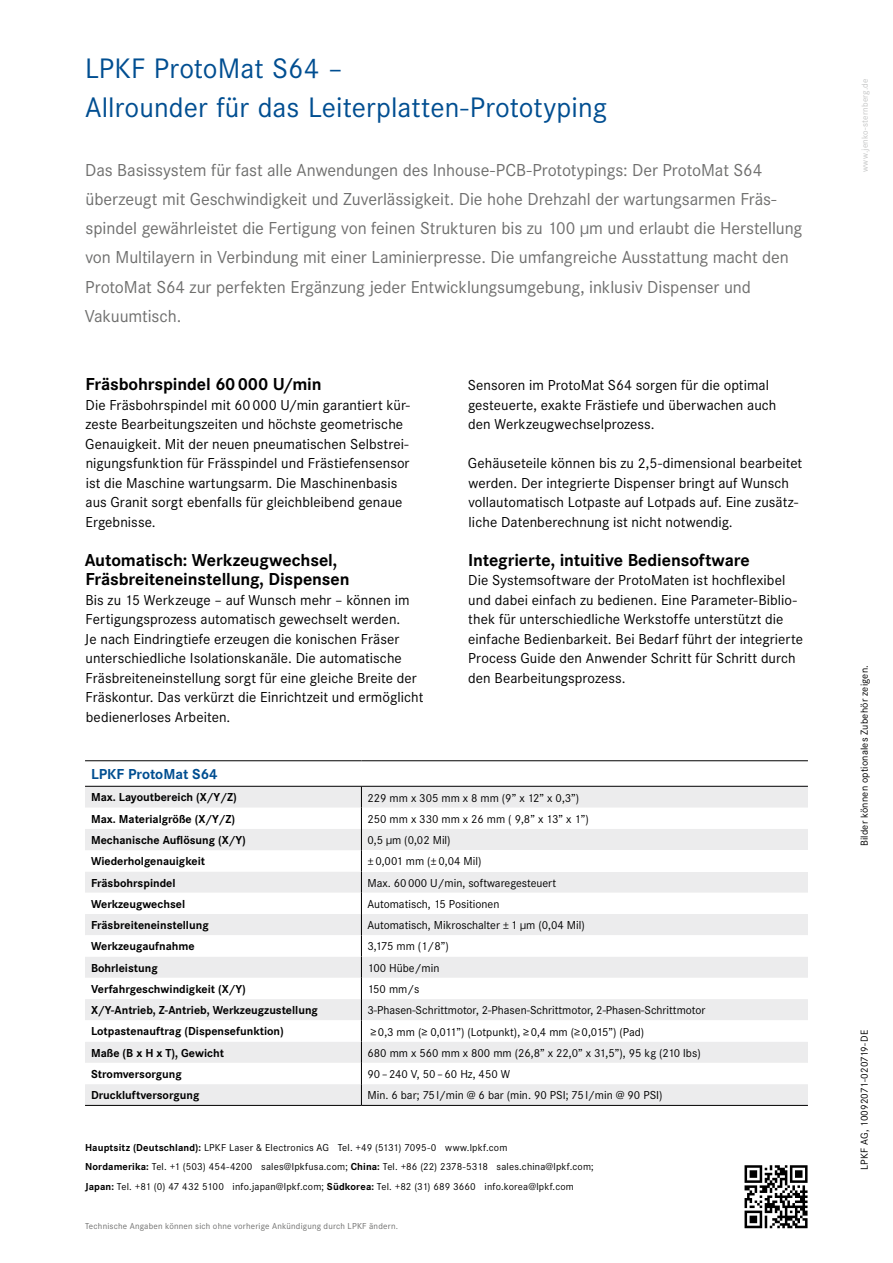
<style>
.page{position:relative;width:893px;height:1263px;background:#fff}
.page>*{position:absolute;margin:0;border:0;box-sizing:border-box;transform-origin:0 0}
.t1{font:29.25px/39px "Corporate S";letter-spacing:.005em;color:#004e91}
.t2{font:18px/29.2px "Corporate S";letter-spacing:-.005em;color:#6f6f6e}
.t3{font:700 18px/19.5px "Corporate S";letter-spacing:-.005em;color:#000}
.t4{font:15px/19.5px "Corporate S";letter-spacing:.005em;color:#000}
.t5{font:700 15px "Corporate S";color:#004e91}
.t6{font:12px "Corporate S";color:#000}
.t7{font:700 12px "Corporate S";color:#000}
.t8{font:10.5px/19.5px "Corporate S";letter-spacing:.015em;color:#000}
.t9{font:9px "Corporate S";letter-spacing:.025em;color:#6f6f6e}
.t10{font:9px "Corporate S";letter-spacing:.025em;color:#c5c6c6}
.s1{font-weight:700}
</style>
<div class="page">
<div style="left:742px;top:1163px;width:68px;height:68px;background:linear-gradient(to right,#fff,#fff)"></div>
<svg style="left:744px;top:1165px;width:63px;height:63px"></svg>
<svg style="left:85px;top:787px;width:723px;height:318px"></svg>
<hr style="left:85px;top:760px;width:276px;height:1px;background:#000">
<hr style="left:361px;top:760px;width:447px;height:1px;background:#000">
<hr style="left:85px;top:786px;width:276px;height:1px;background:#000">
<hr style="left:361px;top:786px;width:447px;height:1px;background:#000">
<hr style="left:85px;top:1105px;width:276px;height:1px;background:#000">
<hr style="left:361px;top:1105px;width:447px;height:1px;background:#000">
<h1 class="t1" style="left:85px;top:49px;width:523px">LPKF ProtoMat S64 –<br>Allrounder für das Leiterplatten-Prototyping</h1>
<p class="t2" style="left:85px;top:155px;width:719px">Das Basissystem für fast alle Anwendungen des Inhouse-PCB-Prototypings: Der ProtoMat S64 überzeugt mit Geschwindigkeit und Zuverlässigkeit. Die hohe Drehzahl der wartungsarmen Fräs&shy;spindel gewährleistet die Fertigung von feinen Strukturen bis zu 100 μm und erlaubt die Herstellung von Multilayern in Verbindung mit einer Laminierpresse. Die umfangreiche Ausstattung macht den ProtoMat S64 zur perfekten Ergänzung jeder Entwicklungsumgebung, inklusiv Dispenser und Vakuumtisch.</p>
<p class="t3" style="left:85px;top:375px;width:238px">Fräsbohrspindel 60000 U/min</p>
<p class="t4" style="left:85px;top:395px;width:326px">Die Fräsbohrspindel mit 60000 U/min garantiert kür&shy;zeste Bearbeitungszeiten und höchste geometrische Genauigkeit. Mit der neuen pneumatischen Selbstrei&shy;nigungsfunktion für Frässpindel und Frästiefensensor ist die Maschine wartungsarm. Die Maschinenbasis aus Granit sorgt ebenfalls für gleichbleibend genaue Ergebnisse.</p>
<p class="t3" style="left:85px;top:550px;width:266px">Automatisch: Werkzeugwechsel,<br>Fräsbreiteneinstellung, Dispensen</p>
<p class="t4" style="left:85px;top:590px;width:340px">Bis zu 15 Werkzeuge – auf Wunsch mehr – können im Fertigungsprozess automatisch gewechselt werden.<br>Je nach Eindringtiefe erzeugen die konischen Fräser unterschiedliche Isolationskanäle. Die automatische Fräsbreiteneinstellung sorgt für eine gleiche Breite der Fräskontur. Das verkürzt die Einrichtzeit und ermöglicht bedienerloses Arbeiten.</p>
<p class="t4" style="left:468px;top:375px;width:310px">Sensoren im ProtoMat S64 sorgen für die optimal gesteuerte, exakte Frästiefe und überwachen auch den Werkzeugwechselprozess.</p>
<p class="t4" style="left:468px;top:453px;width:336px">Gehäuseteile können bis zu 2,5-dimensional bearbeitet werden. Der integrierte Dispenser bringt auf Wunsch vollautomatisch Lotpaste auf Lotpads auf. Eine zusätz&shy;liche Datenberechnung ist nicht notwendig.</p>
<p class="t3" style="left:468px;top:550px;width:283px">Integrierte, intuitive Bediensoftware</p>
<p class="t4" style="left:468px;top:570px;width:336px">Die Systemsoftware der ProtoMaten ist hochflexibel und dabei einfach zu bedienen. Eine Parameter-Biblio&shy;thek für unterschiedliche Werkstoffe unterstützt die einfache Bedienbarkeit. Bei Bedarf führt der integrierte Process Guide den Anwender Schritt für Schritt durch den Bearbeitungsprozess.</p>
<p class="t5" style="left:91px;top:765px;width:128px">LPKF ProtoMat S64</p>
<p class="t7" style="left:91px;top:790px;width:147px">Max. Layoutbereich (X/Y/Z)</p>
<p class="t6" style="left:367px;top:791px;width:213px">229 mm x 305 mm x 8 mm (9” x 12” x 0,3”)</p>
<p class="t7" style="left:91px;top:812px;width:146px">Max. Materialgröße (X/Y/Z)</p>
<p class="t6" style="left:367px;top:812px;width:223px">250 mm x 330 mm x 26 mm ( 9,8” x 13” x 1”)</p>
<p class="t7" style="left:91px;top:833px;width:156px">Mechanische Auflösung (X/Y)</p>
<p class="t6" style="left:367px;top:833px;width:85px">0,5 μm (0,02 Mil)</p>
<p class="t7" style="left:91px;top:854px;width:116px">Wiederholgenauigkeit</p>
<p class="t6" style="left:367px;top:854px;width:116px">±0,001 mm (±0,04 Mil)</p>
<p class="t7" style="left:91px;top:876px;width:86px">Fräsbohrspindel</p>
<p class="t6" style="left:367px;top:876px;width:190px">Max. 60000 U/min, softwaregesteuert</p>
<p class="t7" style="left:91px;top:897px;width:96px">Werkzeugwechsel</p>
<p class="t6" style="left:367px;top:897px;width:133px">Automatisch, 15 Positionen</p>
<p class="t7" style="left:91px;top:918px;width:119px">Fräsbreiteneinstellung</p>
<p class="t6" style="left:367px;top:918px;width:219px">Automatisch, Mikroschalter ±1 µm (0,04 Mil)</p>
<p class="t7" style="left:91px;top:939px;width:105px">Werkzeugaufnahme</p>
<p class="t6" style="left:367px;top:940px;width:83px">3,175 mm (1/8”)</p>
<p class="t7" style="left:91px;top:961px;width:68px">Bohrleistung</p>
<p class="t6" style="left:367px;top:961px;width:73px">100 Hübe/min</p>
<p class="t7" style="left:91px;top:982px;width:156px">Verfahrgeschwindigkeit (X/Y)</p>
<p class="t6" style="left:367px;top:982px;width:54px">150 mm/s</p>
<p class="t7" style="left:91px;top:1003px;width:228px">X/Y-Antrieb, Z-Antrieb, Werkzeugzustellung</p>
<p class="t6" style="left:367px;top:1003px;width:339px">3-Phasen-Schrittmotor, 2-Phasen-Schrittmotor, 2-Phasen-Schrittmotor</p>
<p class="t7" style="left:91px;top:1024px;width:194px">Lotpastenauftrag (Dispensefunktion)</p>
<p class="t6" style="left:370px;top:1025px;width:275px">≥0,3 mm (≥ 0,011”) (Lotpunkt), ≥0,4 mm (≥0,015”) (Pad)</p>
<p class="t7" style="left:91px;top:1046px;width:134px">Maße (B x H x T), Gewicht</p>
<p class="t6" style="left:367px;top:1046px;width:335px">680 mm x 560 mm x 800 mm (26,8” x 22,0” x 31,5”), 95 kg (210 lbs)</p>
<p class="t7" style="left:91px;top:1067px;width:92px">Stromversorgung</p>
<p class="t6" style="left:367px;top:1067px;width:144px">90–240 V, 50–60 Hz, 450 W</p>
<p class="t7" style="left:91px;top:1088px;width:110px">Druckluftversorgung</p>
<p class="t6" style="left:367px;top:1088px;width:297px">Min. 6 bar; 75l/min @ 6 bar (min. 90 PSI; 75l/min @ 90 PSI)</p>
<p class="t8" style="left:85px;top:1137px;width:510px"><span class="s1">Hauptsitz (Deutschland):</span> LPKF Laser &amp; Electronics AG Tel. +49 (5131) 7095-0 www.lpkf.com<br><span class="s1">Nordamerika:</span> Tel. +1 (503) 454-4200 sales@lpkfusa.com; <span class="s1">China:</span> Tel. +86 (22) 2378-5318 sales.china@lpkf.com;<br><span class="s1">Japan:</span> Tel. +81 (0) 47 432 5100 info.japan@lpkf.com; <span class="s1">Südkorea:</span> Tel. +82 (31) 689 3660 info.korea@lpkf.com</p>
<p class="t9" style="left:85px;top:1220px;width:314px">Technische Angaben können sich ohne vorherige Ankündigung durch LPKF ändern.</p>
<p class="t10" style="left:860px;top:172px;width:95px;rotate:-90deg">www.jenko-sternberg.de</p>
<p class="t8" style="left:854px;top:846px;width:182px;rotate:-90deg">Bilder können optionales Zubehör zeigen.</p>
<p class="t8" style="left:854px;top:1170px;width:142px;rotate:-90deg">LPKF AG, 10092071-020719-DE</p>
</div>
